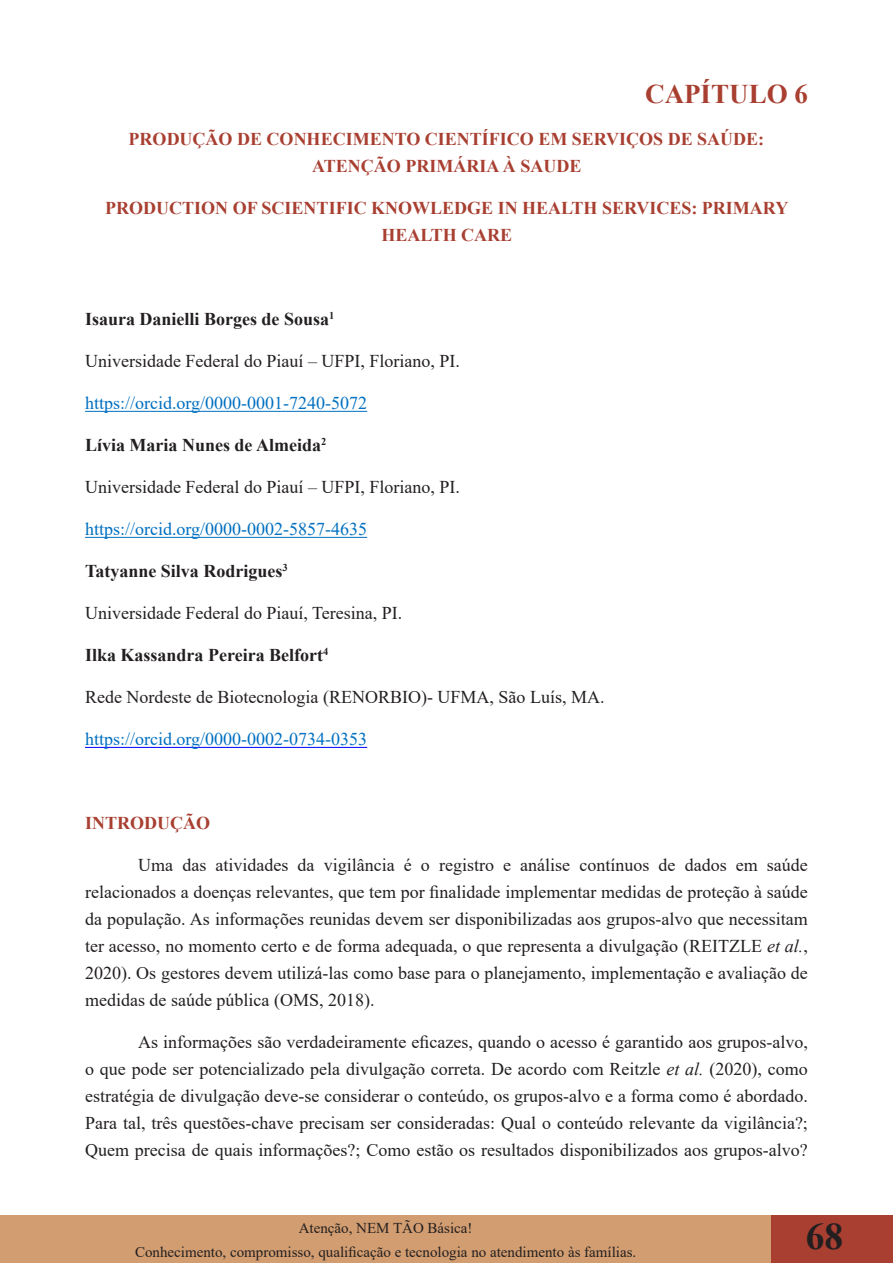
<style>
.page{position:relative;width:893px;height:1263px;background:#fff}
.page>*{position:absolute;margin:0;border:0;box-sizing:border-box;transform-origin:0 0}
.t1{font:700 37.5px "Times New Roman";color:#231f20}
.t2{font:700 27px "Times New Roman";color:#a83f31}
.t3{font:18px/27px "Times New Roman";color:#231f20;text-align:justify}
.t4{font:700 18px/27px "Times New Roman";color:#a83f31;text-align:center}
.links{font:18px "Times New Roman";color:#0070c0}
.links-2{font:700 18px "Times New Roman";color:#231f20}
.t5{font:15px/24px "Times New Roman";color:#231f20;text-align:center}
.s1{font-style:italic}
</style>
<div class="page">
<div style="left:0;top:1215px;width:893px;height:48px;background:#d29d70"></div>
<div style="left:771px;top:1215px;width:122px;height:48px;background:#a83f31"></div>
<hr style="left:892px;top:1215px;width:1px;height:48px;background:#d29d70">
<hr style="left:85px;top:411px;width:282px;height:1px;background:#0070c0">
<hr style="left:85px;top:537px;width:282px;height:1px;background:#0070c0">
<hr style="left:85px;top:747px;width:282px;height:1px;background:#00f">
<p class="t2" style="left:645px;top:75px;width:164px">CAPÍTULO 6</p>
<p class="t4" style="left:129px;top:125px;width:637px">PRODUÇÃO DE CONHECIMENTO CIENTÍFICO EM SERVIÇOS DE SAÚDE:<br>ATENÇÃO PRIMÁRIA À SAUDE</p>
<p class="t4" style="left:105px;top:194px;width:684px">PRODUCTION OF SCIENTIFIC KNOWLEDGE IN HEALTH SERVICES: PRIMARY<br>HEALTH CARE</p>
<p class="links-2" style="left:85px;top:306px;width:251px">Isaura Danielli Borges de Sousa<sup>1</sup></p>
<p class="t3" style="left:85px;top:347px;width:376px">Universidade Federal do Piauí – UFPI, Floriano, PI.</p>
<p class="links" style="left:85px;top:391px;width:284px">https://orcid.org/0000-0001-7240-5072</p>
<p class="links-2" style="left:85px;top:432px;width:243px">Lívia Maria Nunes de Almeida<sup>2</sup></p>
<p class="t3" style="left:85px;top:473px;width:376px">Universidade Federal do Piauí – UFPI, Floriano, PI.</p>
<p class="links" style="left:85px;top:517px;width:284px">https://orcid.org/0000-0002-5857-4635</p>
<p class="links-2" style="left:85px;top:558px;width:204px">Tatyanne Silva Rodrigues<sup>3</sup></p>
<p class="t3" style="left:85px;top:599px;width:319px">Universidade Federal do Piauí, Teresina, PI.</p>
<p class="links-2" style="left:85px;top:642px;width:245px">Ilka Kassandra Pereira Belfort<sup>4</sup></p>
<p class="t3" style="left:85px;top:683px;width:521px">Rede Nordeste de Biotecnologia (RENORBIO)- UFMA, São Luís, MA.</p>
<p class="links" style="left:85px;top:727px;width:284px">https://orcid.org/0000-0002-0734-0353</p>
<p class="t4" style="left:85px;top:809px;width:126px">INTRODUÇÃO</p>
<p class="t3" style="left:85px;top:851px;width:724px;text-indent:53px">Uma das atividades da vigilância é o registro e análise contínuos de dados em saúde relacionados a doenças relevantes, que tem por finalidade implementar medidas de proteção à saúde da população. As informações reunidas devem ser disponibilizadas aos grupos-alvo que necessitam ter acesso, no momento certo e de forma adequada, o que representa a divulgação (REITZLE <span class="s1">et al.</span>, 2020). Os gestores devem utilizá-las como base para o planejamento, implementação e avaliação de medidas de saúde pública (OMS, 2018).</p>
<p class="t3" style="left:85px;top:1028px;width:724px;text-indent:53px">As informações são verdadeiramente eficazes, quando o acesso é garantido aos grupos-alvo, o que pode ser potencializado pela divulgação correta. De acordo com Reitzle <span class="s1">et al.</span> (2020), como estratégia de divulgação deve-se considerar o conteúdo, os grupos-alvo e a forma como é abordado.<br>Para tal, três questões-chave precisam ser consideradas: Qual o conteúdo relevante da vigilância?; Quem precisa de quais informações?; Como estão os resultados disponibilizados aos grupos-alvo?</p>
<p class="t5" style="left:135px;top:1215px;width:503px">Atenção, NEM TÃO Básica!<br>Conhecimento, compromisso, qualificação e tecnologia no atendimento às famílias.</p>
<h1 class="t1" style="left:806px;top:1209px;width:39px">68</h1>
</div>
